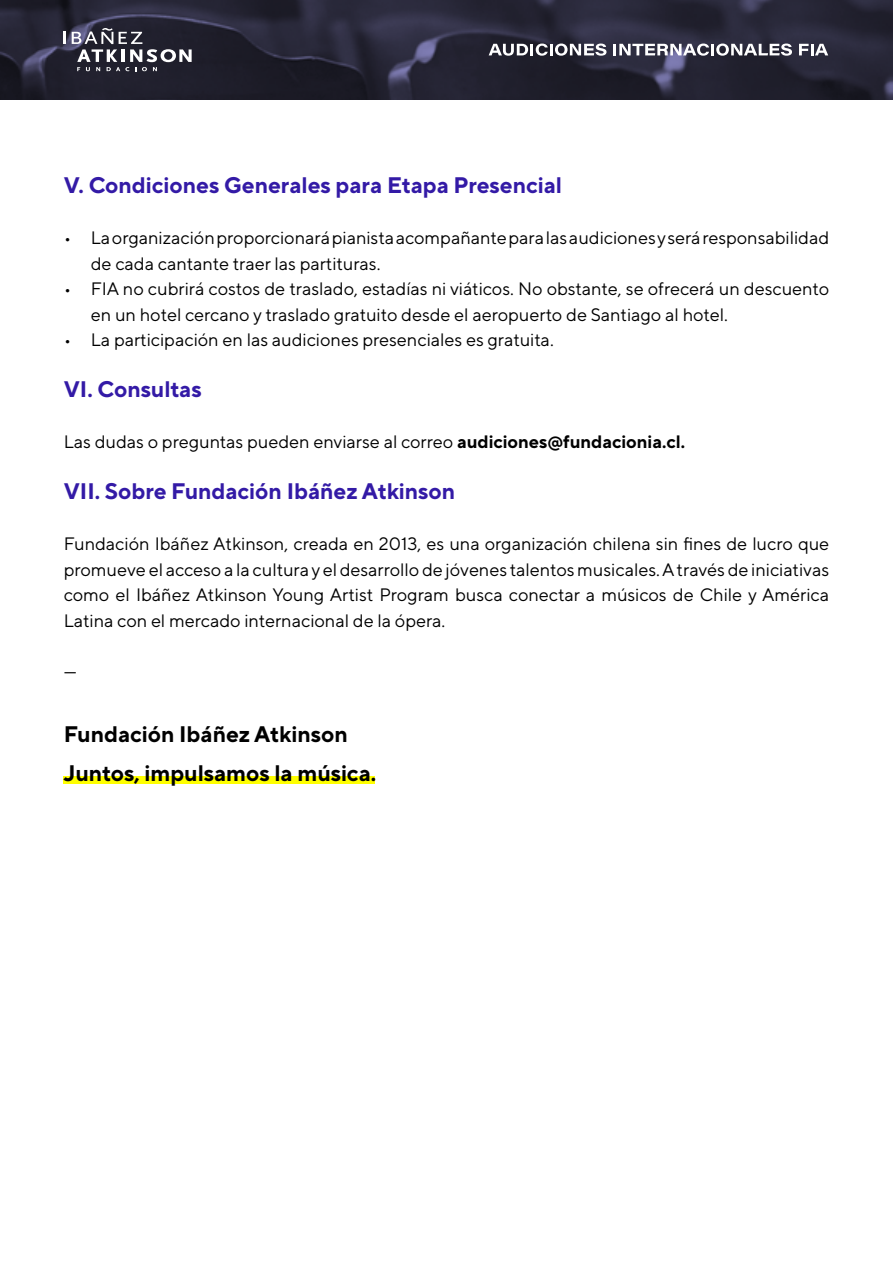
<style>
.page{position:relative;width:893px;height:1263px;background:#fff}
.page>*{position:absolute;margin:0;border:0;box-sizing:border-box;transform-origin:0 0}
.t1{font:700 22.5px "TT Norms Pro";color:#331aa6}
.t2{font:700 22.5px/39px "TT Norms Pro";color:#000}
.t3{font:18px/25.5px "TT Norms Pro";color:#000}
.s1{font-weight:700}
</style>
<div class="page">
<svg style="left:0;top:0;width:893px;height:99px;background:#272636"></svg>
<svg style="left:64px;top:32px;width:2px;height:12px"></svg>
<svg style="left:72px;top:28px;width:120px;height:43px;background:#51505c"></svg>
<svg style="left:489px;top:44px;width:117px;height:12px"></svg>
<svg style="left:613px;top:44px;width:179px;height:12px"></svg>
<svg style="left:799px;top:44px;width:29px;height:11px"></svg>
<div style="left:64px;top:776px;width:311px;height:8px;background:#ff0"></div>
<p class="t1" style="left:64px;top:171px;width:500px">V. Condiciones Generales para Etapa Presencial</p>
<p class="t3" style="left:91px;top:225px;width:740px;text-indent:-27px">• La organización proporcionará pianista acompañante para las audiciones y será responsabilidad de cada cantante traer las partituras.</p>
<p class="t3" style="left:91px;top:276px;width:740px;text-indent:-27px">• FIA no cubrirá costos de traslado, estadías ni viáticos. No obstante, se ofrecerá un descuento en un hotel cercano y traslado gratuito desde el aeropuerto de Santiago al hotel.</p>
<p class="t3" style="left:64px;top:327px;width:491px">• La participación en las audiciones presenciales es gratuita.</p>
<p class="t1" style="left:64px;top:375px;width:139px">VI. Consultas</p>
<p class="t3" style="left:64px;top:429px;width:623px">Las dudas o preguntas pueden enviarse al correo <span class="s1">audiciones@fundacionia.cl.</span></p>
<p class="t1" style="left:64px;top:477px;width:393px">VII. Sobre Fundación Ibáñez Atkinson</p>
<p class="t3" style="left:64px;top:531px;width:767px;text-align:justify">Fundación Ibáñez Atkinson, creada en 2013, es una organización chilena sin fines de lucro que promueve el acceso a la cultura y el desarrollo de jóvenes talentos musicales. A través de iniciativas como el Ibáñez Atkinson Young Artist Program busca conectar a músicos de Chile y América Latina con el mercado internacional de la ópera.</p>
<p class="t3" style="left:64px;top:658px;width:14px">---</p>
<p class="t2" style="left:64px;top:714px;width:314px">Fundación Ibáñez Atkinson<br>Juntos, impulsamos la música.</p>
</div>
